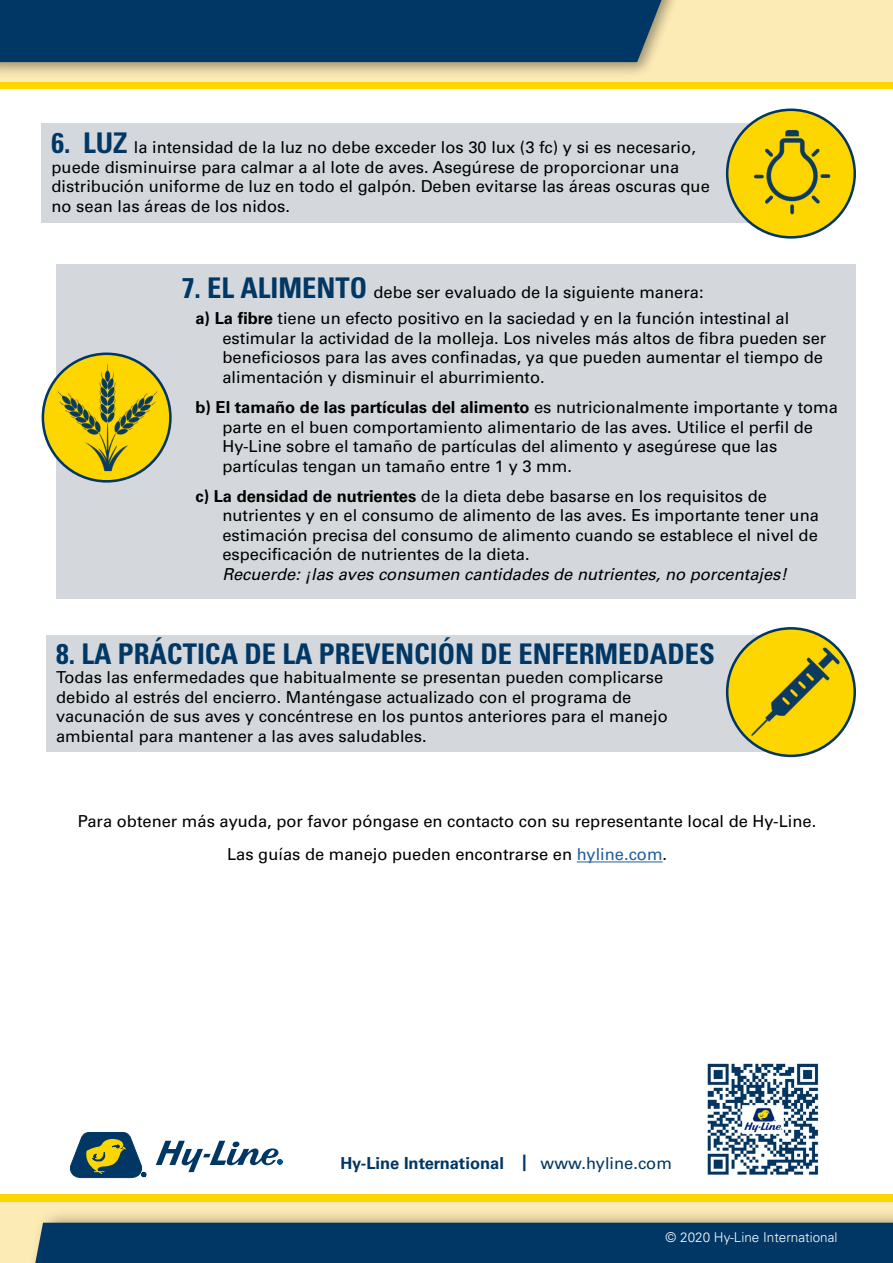
<style>
.page{position:relative;width:893px;height:1263px;background:#fff}
.page>*{position:absolute;margin:0;border:0;box-sizing:border-box;transform-origin:0 0}
.t1{font:700 condensed 28.5px "Univers LT Std";color:#003764}
.t2{font:16.5px/19.5px "Univers LT Std";color:#000}
.t3{font:italic 16.5px "Univers LT Std";color:#000}
.t4{font:700 16.5px "Univers LT Std";color:#003764}
.t5{font:300 13.5px "Univers LT Std";color:#fff}
.s1{font-weight:700;font-stretch:condensed;font-size:28.5px;color:#003764}
.s2{font-weight:700}
.s3{color:#215e9e}
.s4{font-weight:400}
</style>
<div class="page">
<div style="left:0;top:1194px;width:893px;height:69px;background:#fdebb6"></div>
<div style="left:0;top:1194px;width:893px;height:8px;background:#fdd600"></div>
<div style="left:27px;top:1207px;width:866px;height:56px;background:#000;opacity:.4"></div>
<div style="left:33px;top:1223px;width:860px;height:40px;background:#003764"></div>
<div style="left:0;top:0;width:893px;height:88px;background:#fdebb6"></div>
<div style="left:0;top:82px;width:893px;height:7px;background:#fdd600"></div>
<div style="left:0;top:0;width:681px;height:78px;background:#000;opacity:.4"></div>
<div style="left:0;top:0;width:667px;height:62px;background:#003764"></div>
<svg style="left:70px;top:1132px;width:76px;height:46px"></svg>
<svg style="left:156px;top:1141px;width:126px;height:31px"></svg>
<div style="left:42px;top:123px;width:724px;height:100px;background:#d4d8dd"></div>
<img style="left:727px;top:110px;width:128px;height:127px;border-radius:64px">
<div style="left:726px;top:109px;width:130px;height:130px;border:3px solid #003764;border-radius:50%"></div>
<div style="left:56px;top:264px;width:800px;height:335px;background:#d4d8dd"></div>
<div style="left:43px;top:354px;width:127px;height:127px;background:#fdd600;border-radius:50%"></div>
<img style="left:58px;top:364px;width:99px;height:107px">
<div style="left:42px;top:352px;width:130px;height:131px;border:3px solid #003764;border-radius:50%"></div>
<hr style="left:577px;top:861px;width:86px;height:1px;background:#215e9e">
<div style="left:46px;top:636px;width:724px;height:116px;background:#d4d8dd"></div>
<div style="left:727px;top:628px;width:128px;height:128px;background:#fdd600;border-radius:50%"></div>
<img style="left:751px;top:648px;width:88px;height:88px">
<div style="left:726px;top:627px;width:130px;height:130px;border:3px solid #003764;border-radius:50%"></div>
<img style="left:707px;top:1063px;width:112px;height:112px">
<p class="t2" style="left:52px;top:138px;width:660px"><span class="s1">6. LUZ</span> la intensidad de la luz no debe exceder los 30 lux (3 fc) y si es necesario, puede disminuirse para calmar a al lote de aves. Asegúrese de proporcionar una distribución uniforme de luz en todo el galpón. Deben evitarse las áreas oscuras que no sean las áreas de los nidos.</p>
<p class="t2" style="left:195px;top:279px;width:595px;line-height:26.2px;text-indent:-13px"><span class="s1">7. EL ALIMENTO</span> debe ser evaluado de la siguiente manera:<br><span class="s2">a) La fibre</span> tiene un efecto positivo en la saciedad y en la función intestinal al</p>
<p class="t2" style="left:222px;top:328px;width:605px">estimular la actividad de la molleja. Los niveles más altos de fibra pueden ser beneficiosos para las aves confinadas, ya que pueden aumentar el tiempo de alimentación y disminuir el aburrimiento.</p>
<p class="t2" style="left:222px;top:397px;width:617px;text-indent:-27px"><span class="s2">b) El tamaño de las partículas del alimento</span> es nutricionalmente importante y toma parte en el buen comportamiento alimentario de las aves. Utilice el perfil de Hy-Line sobre el tamaño de partículas del alimento y asegúrese que las partículas tengan un tamaño entre 1 y 3 mm.</p>
<p class="t2" style="left:222px;top:486px;width:598px;text-indent:-27px"><span class="s2">c) La densidad de nutrientes</span> de la dieta debe basarse en los requisitos de nutrientes y en el consumo de alimento de las aves. Es importante tener una estimación precisa del consumo de alimento cuando se establece el nivel de especificación de nutrientes de la dieta.</p>
<p class="t3" style="left:222px;top:564px;width:566px">Recuerde: ¡las aves consumen cantidades de nutrientes, no porcentajes!</p>
<h1 class="t1" style="left:56px;top:636px;width:660px">8. LA PRÁCTICA DE LA PREVENCIÓN DE ENFERMEDADES</h1>
<p class="t2" style="left:56px;top:668px;width:613px">Todas las enfermedades que habitualmente se presentan pueden complicarse debido al estrés del encierro. Manténgase actualizado con el programa de vacunación de sus aves y concéntrese en los puntos anteriores para el manejo ambiental para mantener a las aves saludables.</p>
<p class="t2" style="left:78px;top:805px;width:740px;line-height:33px;text-align:center">Para obtener más ayuda, por favor póngase en contacto con su representante local de Hy-Line.<br>Las guías de manejo pueden encontrarse en <span class="s3">hyline.com</span>.</p>
<p class="t4" style="left:340px;top:1153px;width:333px">Hy-Line International | <span class="s4">www.hyline.com</span></p>
<p class="t5" style="left:666px;top:1229px;width:173px">© 2020 Hy-Line International</p>
</div>
